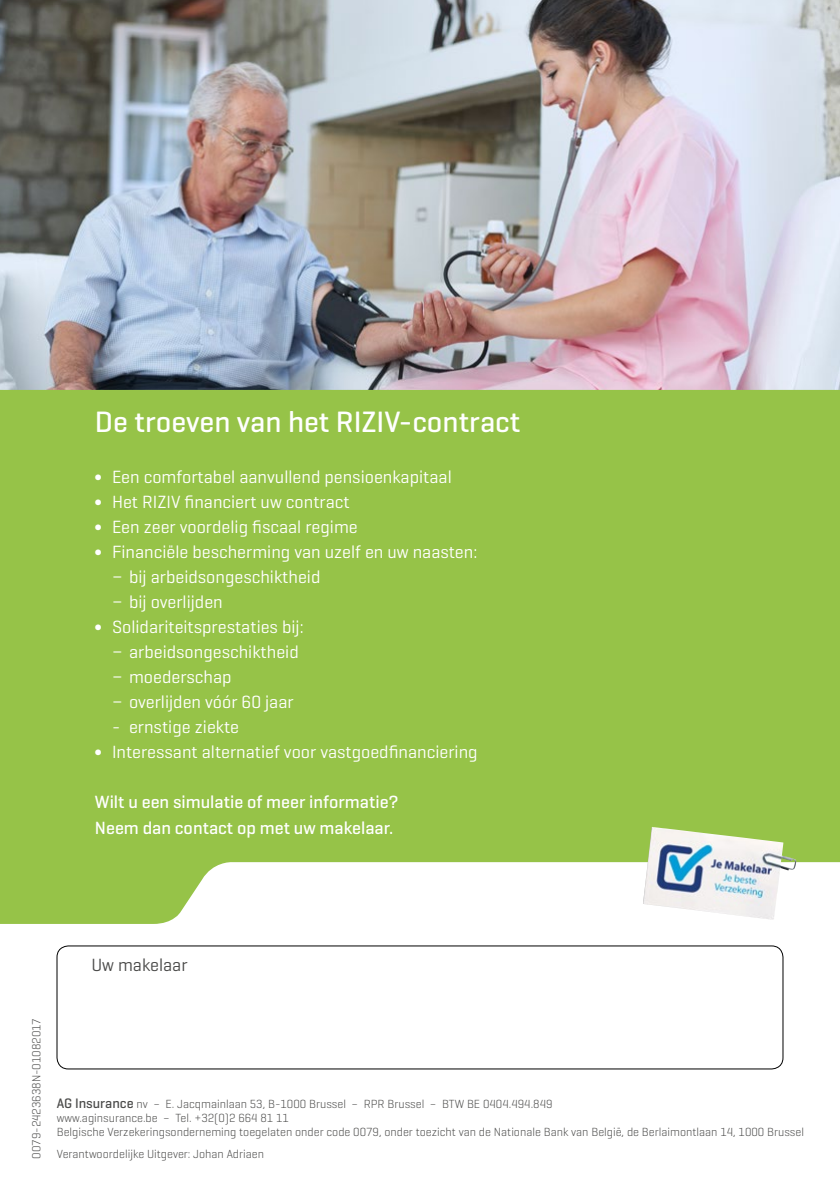
<style>
.page{position:relative;width:840px;height:1191px;background:#fff}
.page>*{position:absolute;margin:0;border:0;box-sizing:border-box;transform-origin:0 0}
.t1{font:500 30px "Geogrotesque";color:#fff}
.t2{font:18px/25px "Geogrotesque";color:#fff}
.t3{font:500 18px/26px "Geogrotesque";color:#fff}
.t4{font:18px "Geogrotesque";color:#4a4a49}
.t5{font:300 12px/14px "Geogrotesque";color:#4a4a49}
.s1{font-weight:500;font-size:14px}
</style>
<div class="page">
<img style="left:0;top:0;width:839px;height:390px">
<svg style="left:0;top:390px;width:839px;height:534px;background:#9dc755"></svg>
<img style="left:642px;top:826px;width:153px;height:94px">
<div style="left:57px;top:945px;width:725px;height:124px;border:1px solid #000;border-radius:11px"></div>
<h1 class="t1" style="left:95px;top:403px;width:427px">De troeven van het RIZIV-contract</h1>
<p class="t2" style="left:95px;top:464px;width:358px">∫ Een comfortabel aanvullend pensioenkapitaal</p>
<p class="t2" style="left:95px;top:489px;width:256px">∫ Het RIZIV financiert uw contract</p>
<p class="t2" style="left:95px;top:514px;width:264px">∫ Een zeer voordelig fiscaal regime</p>
<p class="t2" style="left:95px;top:539px;width:383px">∫ Financiële bescherming van uzelf en uw naasten:</p>
<p class="t2" style="left:112px;top:564px;width:210px">− bij arbeidsongeschiktheid</p>
<p class="t2" style="left:112px;top:589px;width:112px">− bij overlijden</p>
<p class="t2" style="left:95px;top:614px;width:210px">∫ Solidariteitsprestaties bij:</p>
<p class="t2" style="left:112px;top:639px;width:188px">− arbeidsongeschiktheid</p>
<p class="t2" style="left:112px;top:664px;width:121px">− moederschap</p>
<p class="t2" style="left:112px;top:689px;width:183px">− overlijden vóór 60 jaar</p>
<p class="t2" style="left:95px;top:714px;width:384px;text-indent:17px">- ernstige ziekte<br>∫ Interessant alternatief voor vastgoedfinanciering</p>
<p class="t3" style="left:95px;top:789px;width:305px">Wilt u een simulatie of meer informatie?<br>Neem dan contact op met uw makelaar.</p>
<p class="t4" style="left:91px;top:953px;width:98px">Uw makelaar</p>
<p class="t5" style="left:29px;top:1158px;width:142px;rotate:-90deg">0079-2423638N-01082017</p>
<p class="t5" style="left:57px;top:1096px;width:748px"><span class="s1">AG Insurance</span> nv – E. Jacqmainlaan 53, B-1000 Brussel – RPR Brussel – BTW BE 0404.494.849<br>www.aginsurance.be – Tel. +32(0)2 664 81 11<br>Belgische Verzekeringsonderneming toegelaten onder code 0079, onder toezicht van de Nationale Bank van België, de Berlaimontlaan 14, 1000 Brussel</p>
<p class="t5" style="left:57px;top:1146px;width:209px">Verantwoordelijke Uitgever: Johan Adriaen</p>
</div>
